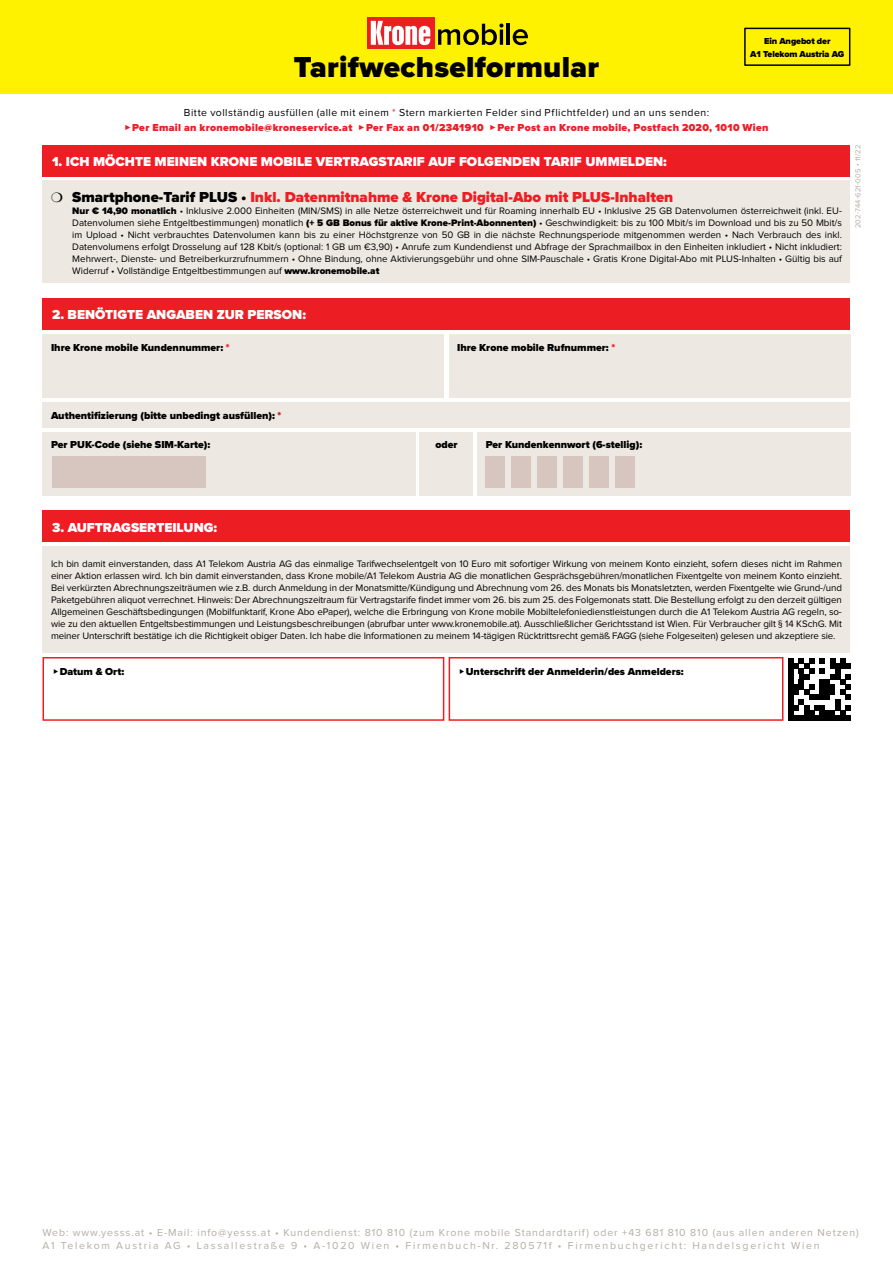
<style>
.page{position:relative;width:893px;height:1263px;background:#fff}
.page>*{position:absolute;margin:0;border:0;box-sizing:border-box;transform-origin:0 0}
.t1{font:900 30px "Proxima Nova";letter-spacing:.01em;color:#000}
.t2{font:900 15px "Proxima Nova";color:#ed1d24}
.t3{font:900 13.5px "Proxima Nova";color:#fff}
.t4{font:10.5px/13.5px "Proxima Nova";letter-spacing:.085em;color:#b3ada5}
.t5{font:900 10.5px "Proxima Nova";color:#000}
.t6{font:900 10.5px "Proxima Nova";letter-spacing:.03em;color:#ed1d24}
.t7{font:10.5px "Proxima Nova";letter-spacing:.045em;color:#000}
.t8{font:9.75px/12px "Proxima Nova";letter-spacing:-.01em;color:#000;text-align:justify}
.t9{font:900 9px/13.5px "Proxima Nova";letter-spacing:-.01em;color:#000;text-align:center}
.t10{font:7.5px "Proxima Nova";letter-spacing:.02em;color:#b3ada5}
.s1{color:#ed1d24}
.s2{color:#000}
.s3{font-weight:900}
.s4{color:#b61d22}
</style>
<div class="page">
<div style="left:0;top:0;width:893px;height:94px;background:#fff200"></div>
<div style="left:367px;top:17px;width:67px;height:32px;background:#ed1d24"></div>
<svg style="left:371px;top:21px;width:59px;height:24px"></svg>
<svg style="left:438px;top:24px;width:65px;height:21px"></svg>
<hr style="left:507px;top:24px;width:3px;height:21px;background:#000">
<svg style="left:513px;top:29px;width:15px;height:16px"></svg>
<div style="left:744px;top:28px;width:106px;height:38px;border:2px solid #000"></div>
<div style="left:43px;top:145px;width:807px;height:31px;background:#ed1d24"></div>
<div style="left:43px;top:298px;width:807px;height:32px;background:#ed1d24"></div>
<div style="left:43px;top:334px;width:401px;height:64px;background:#ede8e2"></div>
<div style="left:449px;top:334px;width:401px;height:64px;background:#ede8e2"></div>
<div style="left:43px;top:510px;width:807px;height:32px;background:#ed1d24"></div>
<div style="left:43px;top:546px;width:807px;height:107px;background:#ede8e2"></div>
<div style="left:449px;top:657px;width:334px;height:64px;border:2px solid #ed1d24"></div>
<div style="left:43px;top:657px;width:401px;height:64px;border:2px solid #ed1d24"></div>
<div style="left:788px;top:715px;width:63px;height:6px;background:#000"></div>
<div style="left:820px;top:710px;width:15px;height:5px;background:#000"></div>
<div style="left:814px;top:705px;width:11px;height:5px;background:#000"></div>
<div style="left:809px;top:695px;width:21px;height:5px;background:#000"></div>
<div style="left:820px;top:689px;width:15px;height:6px;background:#000"></div>
<div style="left:820px;top:684px;width:15px;height:5px;background:#000"></div>
<div style="left:820px;top:679px;width:10px;height:5px;background:#000"></div>
<div style="left:830px;top:674px;width:10px;height:5px;background:#000"></div>
<svg style="left:820px;top:669px;width:5px;height:5px"></svg>
<svg style="left:835px;top:669px;width:16px;height:46px"></svg>
<div style="left:830px;top:663px;width:21px;height:6px;background:#000"></div>
<svg style="left:788px;top:658px;width:26px;height:57px"></svg>
<svg style="left:820px;top:658px;width:26px;height:5px"></svg>
<div style="left:43px;top:432px;width:373px;height:63px;background:#ede8e2"></div>
<div style="left:477px;top:432px;width:373px;height:63px;background:#ede8e2"></div>
<div style="left:420px;top:432px;width:53px;height:63px;background:#ede8e2"></div>
<div style="left:486px;top:456px;width:19px;height:32px;background:#d7c6c0"></div>
<div style="left:512px;top:456px;width:19px;height:32px;background:#d7c6c0"></div>
<div style="left:538px;top:456px;width:19px;height:32px;background:#d7c6c0"></div>
<div style="left:564px;top:456px;width:19px;height:32px;background:#d7c6c0"></div>
<div style="left:590px;top:456px;width:19px;height:32px;background:#d7c6c0"></div>
<div style="left:615px;top:456px;width:20px;height:32px;background:#d7c6c0"></div>
<div style="left:52px;top:456px;width:153px;height:32px;background:#d7c6c0"></div>
<div style="left:43px;top:402px;width:807px;height:25px;background:#ede8e2"></div>
<div style="left:43px;top:181px;width:807px;height:102px;background:#ede8e2"></div>
<h1 class="t1" style="left:294px;top:44px;width:307px">Tarifwechselformular</h1>
<p class="t9" style="left:750px;top:34px;width:96px">Ein Angebot der<br>A1 Telekom Austria AG</p>
<p class="t7" style="left:184px;top:107px;width:527px">Bitte vollständig ausfüllen (alle mit einem <span class="s1">*</span> Stern markierten Felder sind Pflichtfelder) und an uns senden:</p>
<p class="t6" style="left:124px;top:119px;width:646px">✓Per Email an kronemobile@kroneservice.at ✓Per Fax an 01/2341910 ✓Per Post an Krone mobile, Postfach 2020, 1010 Wien</p>
<h3 class="t3" style="left:52px;top:151px;width:616px">1. ICH MÖCHTE MEINEN KRONE MOBILE VERTRAGSTARIF AUF FOLGENDEN TARIF UMMELDEN:</h3>
<h2 class="t2" style="left:51px;top:185px;width:624px"><span class="s2">❍ Smartphone-Tarif PLUS •</span> Inkl. Datenmitnahme &amp; Krone Digital-Abo mit PLUS-Inhalten</h2>
<p class="t8" style="left:72px;top:205px;width:771px"><span class="s3">Nur € 14,90 monatlich</span> • Inklusive 2.000 Einheiten (MIN/SMS) in alle Netze österreichweit und für Roaming innerhalb EU • Inklusive 25 GB Datenvolumen österreichweit (inkl. EU-Datenvolumen siehe Entgeltbestimmungen) monatlich <span class="s3">(+ 5 GB Bonus für aktive Krone-Print-Abonnenten)</span> • Geschwindigkeit: bis zu 100 Mbit/s im Download und bis zu 50 Mbit/s im Upload • Nicht verbrauchtes Datenvolumen kann bis zu einer Höchstgrenze von 50 GB in die nächste Rechnungsperiode mitgenommen werden • Nach Verbrauch des inkl.<br>Datenvolumens erfolgt Drosselung auf 128 Kbit/s (optional: 1 GB um €3,90) • Anrufe zum Kundendienst und Abfrage der Sprachmailbox in den Einheiten inkludiert • Nicht inkludiert:<br>Mehrwert-, Dienste- und Betreiberkurzrufnummern • Ohne Bindung, ohne Aktivierungsgebühr und ohne SIM-Pauschale • Gratis Krone Digital-Abo mit PLUS-Inhalten • Gültig bis auf Widerruf • Vollständige Entgeltbestimmungen auf <span class="s3">www.kronemobile.at</span></p>
<p class="t10" style="left:855px;top:228px;width:85px;rotate:-90deg">202-744-621-005 • 11/22</p>
<h3 class="t3" style="left:52px;top:304px;width:255px">2. BENÖTIGTE ANGABEN ZUR PERSON:</h3>
<p class="t5" style="left:51px;top:339px;width:180px">Ihre Krone mobile Kundennummer: <span class="s1">*</span></p>
<p class="t5" style="left:457px;top:339px;width:160px">Ihre Krone mobile Rufnummer: <span class="s1">*</span></p>
<p class="t5" style="left:51px;top:407px;width:232px">Authentifizierung (bitte unbedingt ausfüllen): <span class="s4">*</span></p>
<p class="t5" style="left:51px;top:437px;width:161px">Per PUK-Code (siehe SIM-Karte):</p>
<p class="t5" style="left:435px;top:437px;width:24px">oder</p>
<p class="t5" style="left:486px;top:437px;width:158px">Per Kundenkennwort (6-stellig):</p>
<h3 class="t3" style="left:52px;top:517px;width:167px">3. AUFTRAGSERTEILUNG:</h3>
<p class="t8" style="left:51px;top:559px;width:792px">Ich bin damit einverstanden, dass A1 Telekom Austria AG das einmalige Tarifwechselentgelt von 10 Euro mit sofortiger Wirkung von meinem Konto einzieht, sofern dieses nicht im Rahmen einer Aktion erlassen wird. Ich bin damit einverstanden, dass Krone mobile/A1 Telekom Austria AG die monatlichen Gesprächsgebühren/monatlichen Fixentgelte von meinem Konto einzieht.<br>Bei verkürzten Abrechnungszeiträumen wie z.B. durch Anmeldung in der Monatsmitte/Kündigung und Abrechnung vom 26. des Monats bis Monatsletzten, werden Fixentgelte wie Grund-/und Paketgebühren aliquot verrechnet. Hinweis: Der Abrechnungszeitraum für Vertragstarife findet immer vom 26. bis zum 25. des Folgemonats statt. Die Bestellung erfolgt zu den derzeit gültigen Allgemeinen Geschäftsbedingungen (Mobilfunktarif, Krone Abo ePaper), welche die Erbringung von Krone mobile Mobiltelefoniedienstleistungen durch die A1 Telekom Austria AG regeln, so&shy;wie zu den aktuellen Entgeltsbestimmungen und Leistungsbeschreibungen (abrufbar unter www.kronemobile.at). Ausschließlicher Gerichtsstand ist Wien. Für Verbraucher gilt § 14 KSchG. Mit meiner Unterschrift bestätige ich die Richtigkeit obiger Daten. Ich habe die Informationen zu meinem 14-tägigen Rücktrittsrecht gemäß FAGG (siehe Folgeseiten) gelesen und akzeptiere sie.</p>
<p class="t5" style="left:53px;top:664px;width:73px">◆Datum &amp; Ort:</p>
<p class="t5" style="left:459px;top:664px;width:227px">◆Unterschrift der Anmelderin/des Anmelders:</p>
<p class="t4" style="left:43px;top:1226px;width:818px">Web: www.yesss.at • E-Mail: info@yesss.at • Kundendienst: 810 810 (zum Krone mobile Standardtarif) oder +43 681 810 810 (aus allen anderen Netzen)<br>A1 Telekom Austria AG • Lassallestraße 9 • A-1020 Wien • Firmenbuch-Nr. 280571f • Firmenbuchgericht: Handelsgericht Wien</p>
</div>
